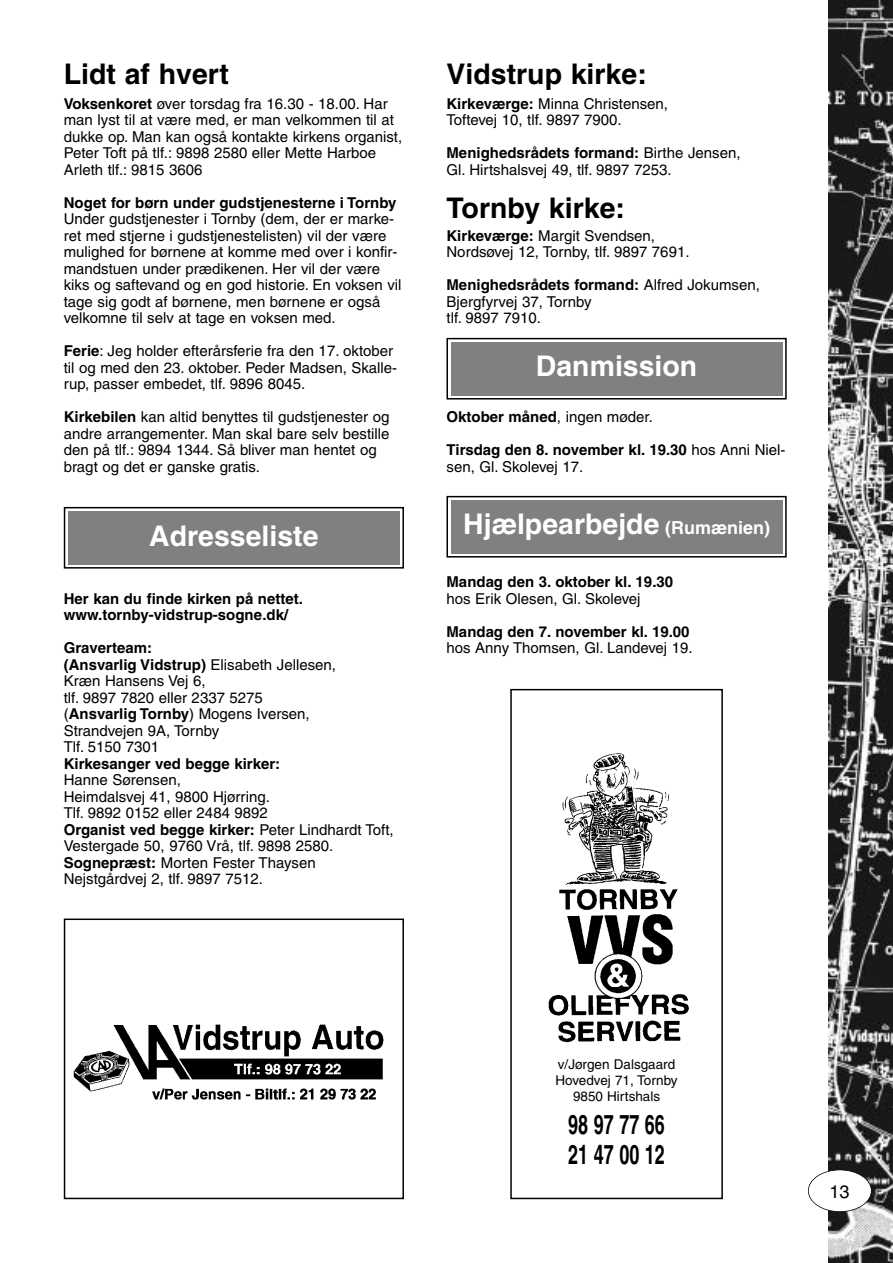
<style>
.page{position:relative;width:893px;height:1263px;background:#fff}
.page>*{position:absolute;margin:0;border:0;box-sizing:border-box;transform-origin:0 0}
.t1{font:700 28.5px "Helvetica";color:#fff}
.t2{font:700 28.5px "Helvetica";color:#000}
.t3{font:700 27px/30px "Helvetica";color:#000;scale:.67 1}
.t4{font:18px "Helvetica";color:#000}
.t5{font:15px/16.5px "Helvetica";color:#000}
.t6{font:700 15px/16.5px "Helvetica";color:#000}
.t7{font:13.5px/15.8px "Helvetica";color:#000;text-align:center}
.s1{font-weight:700}
.s2{font-weight:400}
.s3{font-size:18px}
</style>
<div class="page">
<img style="left:829px;top:0;width:64px;height:1263px">
<div style="left:808px;top:1170px;width:63px;height:42px;background:#fff;border-radius:50%"></div>
<div style="left:808px;top:1169px;width:64px;height:43px;border:2px solid #000;border-radius:50%"></div>
<svg style="left:451px;top:342px;width:332px;height:54px"></svg>
<div style="left:446px;top:338px;width:341px;height:61px;border:2px solid #000"></div>
<div style="left:451px;top:342px;width:331px;height:53px;background:#808080"></div>
<svg style="left:68px;top:564px;width:332px;height:1px"></svg>
<div style="left:64px;top:507px;width:340px;height:62px;border:2px solid #000"></div>
<div style="left:68px;top:511px;width:332px;height:53px;background:#808080"></div>
<img style="left:73px;top:1024px;width:311px;height:76px">
<div style="left:64px;top:918px;width:340px;height:281px;border:2px solid #000"></div>
<img style="left:548px;top:753px;width:141px;height:290px">
<div style="left:510px;top:689px;width:213px;height:510px;border:2px solid #000"></div>
<svg style="left:451px;top:500px;width:332px;height:54px"></svg>
<div style="left:446px;top:496px;width:341px;height:61px;border:2px solid #000"></div>
<div style="left:451px;top:500px;width:331px;height:53px;background:#808080"></div>
<h1 class="t2" style="left:64px;top:63px;width:167px">Lidt af hvert</h1>
<p class="t5" style="left:64px;top:96px;width:340px"><span class="s1">Voksenkoret</span> øver torsdag fra 16.30 - 18.00. Har man lyst til at være med, er man velkommen til at dukke op. Man kan også kontakte kirkens organist, Peter Toft på tlf.: 9898 2580 eller Mette Harboe Arleth tlf.: 9815 3606</p>
<p class="t6" style="left:64px;top:195px;width:334px">Noget for børn under gudstjenesterne i Tornby</p>
<p class="t5" style="left:64px;top:212px;width:339px">Under gudstjenester i Tornby (dem, der er marke&shy;ret med stjerne i gudstjenestelisten) vil der være mulighed for børnene at komme med over i konfir&shy;mandstuen under prædikenen. Her vil der være kiks og saftevand og en god historie. En voksen vil tage sig godt af børnene, men børnene er også velkomne til selv at tage en voksen med.</p>
<p class="t5" style="left:64px;top:344px;width:335px"><span class="s1">Ferie</span>: Jeg holder efterårsferie fra den 17. oktober til og med den 23. oktober. Peder Madsen, Skalle&shy;rup, passer embedet, tlf. 9896 8045.</p>
<p class="t5" style="left:64px;top:410px;width:327px"><span class="s1">Kirkebilen</span> kan altid benyttes til gudstjenester og andre arrangementer. Man skal bare selv bestille den på tlf.: 9894 1344. Så bliver man hentet og bragt og det er ganske gratis.</p>
<h1 class="t1" style="left:149px;top:524px;width:171px">Adresseliste</h1>
<p class="t6" style="left:64px;top:591px;width:241px">Her kan du finde kirken på nettet. www.tornby-vidstrup-sogne.dk/</p>
<p class="t5" style="left:64px;top:641px;width:274px"><span class="s1">Graverteam:<br>(Ansvarlig Vidstrup)</span> Elisabeth Jellesen,<br>Kræn Hansens Vej 6,<br>tlf. 9897 7820 eller 2337 5275 (<span class="s1">Ansvarlig Tornby</span>) Mogens Iversen,<br>Strandvejen 9A, Tornby<br>Tlf. 5150 7301</p>
<p class="t6" style="left:64px;top:756px;width:218px">Kirkesanger ved begge kirker:</p>
<p class="t5" style="left:64px;top:773px;width:331px">Hanne Sørensen,<br>Heimdalsvej 41, 9800 Hjørring.<br>Tlf. 9892 0152 eller 2484 9892<br><span class="s1">Organist ved begge kirker:</span> Peter Lindhardt Toft, Vestergade 50, 9760 Vrå, tlf. 9898 2580.<br><span class="s1">Sognepræst:</span> Morten Fester Thaysen Nejstgårdvej 2, tlf. 9897 7512.</p>
<h1 class="t2" style="left:446px;top:63px;width:202px">Vidstrup kirke:</h1>
<p class="t5" style="left:446px;top:96px;width:223px"><span class="s1">Kirkeværge:</span> Minna Christensen,<br>Toftevej 10, tlf. 9897 7900.</p>
<p class="t5" style="left:446px;top:146px;width:296px"><span class="s1">Menighedsrådets formand:</span> Birthe Jensen,<br>Gl. Hirtshalsvej 49, tlf. 9897 7253.</p>
<h1 class="t2" style="left:446px;top:197px;width:180px">Tornby kirke:</h1>
<p class="t5" style="left:446px;top:228px;width:244px"><span class="s1">Kirkeværge:</span> Margit Svendsen,<br>Nordsøvej 12, Tornby, tlf. 9897 7691.</p>
<p class="t5" style="left:446px;top:278px;width:315px"><span class="s1">Menighedsrådets formand:</span> Alfred Jokumsen,<br>Bjergfyrvej 37, Tornby<br>tlf. 9897 7910.</p>
<h1 class="t1" style="left:536px;top:355px;width:163px">Danmission</h1>
<p class="t6" style="left:446px;top:410px;width:208px">Oktober måned<span class="s2">, ingen møder.</span></p>
<p class="t5" style="left:446px;top:443px;width:341px"><span class="s1">Tirsdag den 8. november kl. 19.30</span> hos Anni Niel&shy;sen, Gl. Skolevej 17.</p>
<h1 class="t1" style="left:463px;top:513px;width:308px">Hjælpearbejde <span class="s3">(Rumænien)</span></h1>
<p class="t6" style="left:446px;top:575px;width:228px">Mandag den 3. oktober kl. 19.30</p>
<p class="t5" style="left:446px;top:591px;width:196px">hos Erik Olesen, Gl. Skolevej</p>
<p class="t6" style="left:446px;top:624px;width:245px">Mandag den 7. november kl. 19.00</p>
<p class="t5" style="left:446px;top:641px;width:248px">hos Anny Thomsen, Gl. Landevej 19.</p>
<p class="t7" style="left:555px;top:1058px;width:124px">v/Jørgen Dalsgaard<br>Hovedvej 71, Tornby<br>9850 Hirtshals</p>
<h2 class="t3" style="left:568px;top:1111px;width:146px">98 97 77 66<br>21 47 00 12</h2>
<p class="t4" style="left:829px;top:1185px;width:22px">13</p>
</div>
